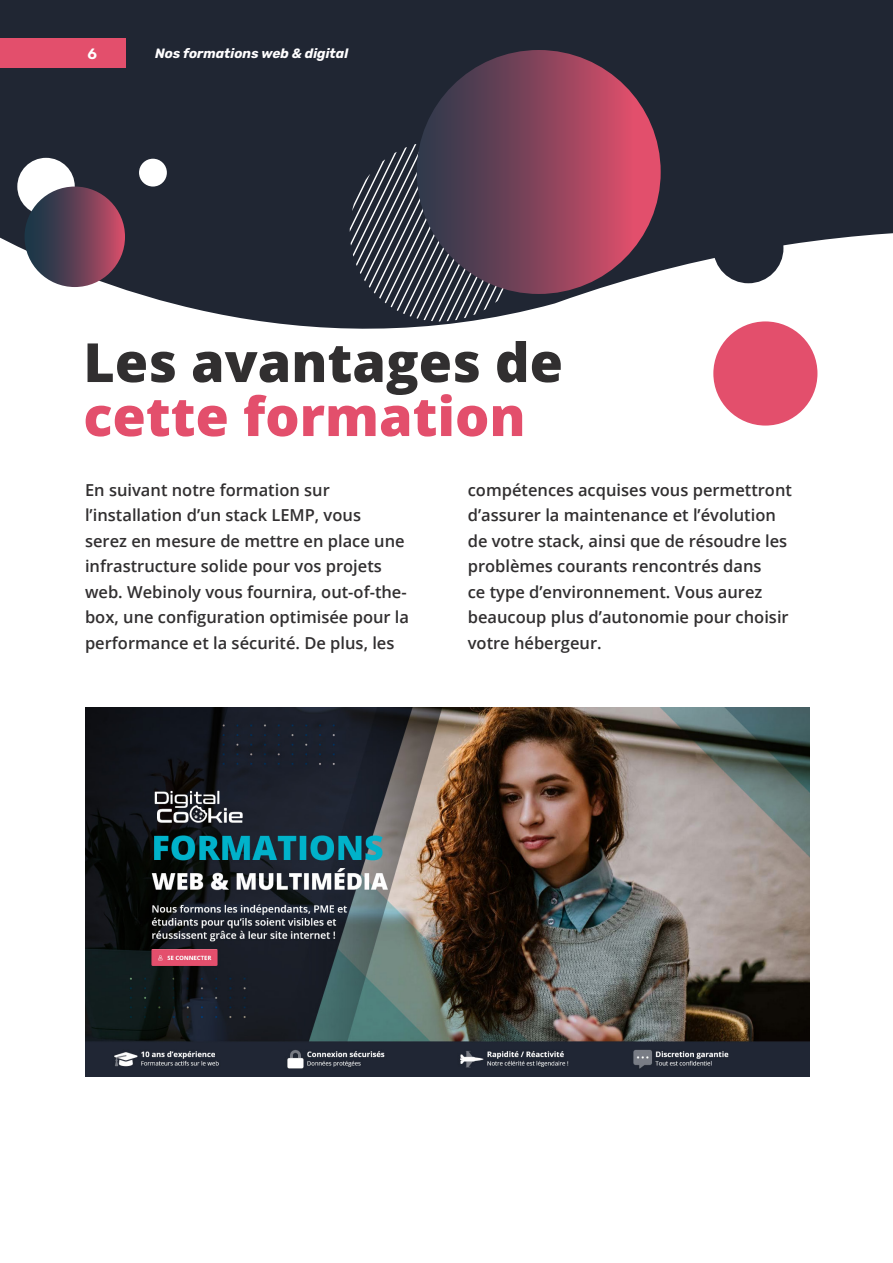
<style>
.page{position:relative;width:893px;height:1263px;background:#fff}
.page>*{position:absolute;margin:0;border:0;box-sizing:border-box;transform-origin:0 0}
.Sub_Headline{font:800 54px/54px "Open Sans";color:#312f30}
.Body_Text{font:600 16.5px/25.5px "Open Sans";color:#312f30}
.t1{font:600 15px "Rubik";color:#fff}
.t2{font:italic 700 13.5px "Rubik";color:#fffeff}
.s1{color:#e34f6c}
</style>
<div class="page">
<svg style="left:0;top:0;width:893px;height:373px;fill:#202633"></svg>
<div style="left:713px;top:213px;width:70px;height:70px;background:#202633;border-radius:50%"></div>
<div style="left:17px;top:158px;width:58px;height:57px;background:#fff;border-radius:50%"></div>
<svg style="left:350px;top:141px;width:180px;height:180px;background:#444954"></svg>
<div style="left:417px;top:50px;width:244px;height:244px;background:linear-gradient(to right,#25384a,#ea506d);border-radius:122px"></div>
<div style="left:713px;top:321px;width:104px;height:105px;background:#e34f6c;border-radius:50%"></div>
<div style="left:139px;top:159px;width:28px;height:28px;background:#fff;border-radius:50%"></div>
<svg style="left:25px;top:187px;width:100px;height:100px;background:#653f55"></svg>
<img style="left:85px;top:707px;width:725px;height:369px">
<div style="left:0;top:38px;width:125px;height:30px;background:#e34f6c"></div>
<p class="t1" style="left:87px;top:45px;width:11px">6</p>
<p class="t2" style="left:155px;top:45px;width:195px">Nos formations web &amp; digital</p>
<p class="Sub_Headline" style="left:83px;top:333px;width:481px">Les avantages de <span class="s1">cette formation</span></p>
<p class="Body_Text" style="left:85px;top:477px;width:326px">En suivant notre formation sur l’installation d’un stack LEMP, vous<br>serez en mesure de mettre en place une infrastructure solide pour vos projets web. Webinoly vous fournira, out-of-the&shy;box, une configuration optimisée pour la performance et la sécurité. De plus, les</p>
<p class="Body_Text" style="left:468px;top:477px;width:326px">compétences acquises vous permettront d’assurer la maintenance et l’évolution de votre stack, ainsi que de résoudre les problèmes courants rencontrés dans<br>ce type d’environnement. Vous aurez beaucoup plus d’autonomie pour choisir votre hébergeur.</p>
</div>
